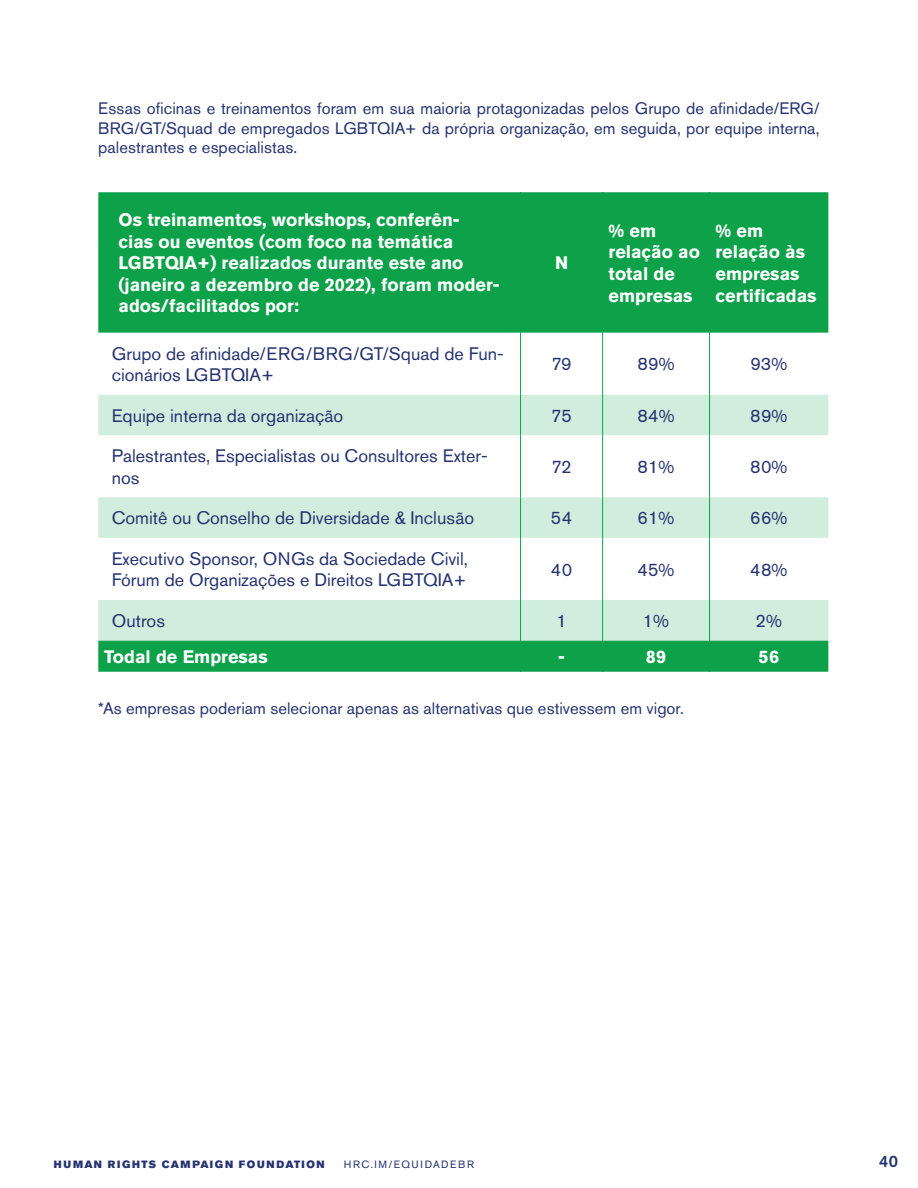
<style>
.page{position:relative;width:918px;height:1188px;background:#fff}
.page>*{position:absolute;margin:0;border:0;box-sizing:border-box;transform-origin:0 0}
.t1{font:18px/21.6px "Akzidenz Grotesk Pro";color:#263371}
.t2{font:700 18px/21.6px "Akzidenz Grotesk Pro";color:#fff}
.t3{font:16.5px/19.8px "Akzidenz Grotesk Pro";letter-spacing:.005em;color:#263371;text-align:justify}
.t4{font:500 16.5px "Akzidenz Grotesk Pro";color:#263371}
.t5{font:10.5px "Akzidenz Grotesk Pro Super";letter-spacing:.15em;color:#263371}
.t6{font:10.5px "Akzidenz Grotesk Pro";letter-spacing:.15em;color:#263371}
</style>
<div class="page">
<svg style="left:98px;top:192px;width:730px;height:480px;fill:#0da14a"></svg>
<svg style="left:98px;top:395px;width:730px;height:245px"></svg>
<hr style="left:520px;top:192px;width:1px;height:141px;background:#0da14a">
<hr style="left:602px;top:192px;width:1px;height:141px;background:#0da14a">
<hr style="left:709px;top:192px;width:1px;height:141px;background:#0da14a">
<hr style="left:520px;top:333px;width:1px;height:62px;background:#0da14a">
<hr style="left:602px;top:333px;width:1px;height:62px;background:#0da14a">
<hr style="left:709px;top:333px;width:1px;height:62px;background:#0da14a">
<hr style="left:520px;top:395px;width:1px;height:40px;background:#0da14a">
<hr style="left:602px;top:395px;width:1px;height:40px;background:#0da14a">
<hr style="left:709px;top:395px;width:1px;height:40px;background:#0da14a">
<hr style="left:520px;top:435px;width:1px;height:62px;background:#0da14a">
<hr style="left:602px;top:435px;width:1px;height:62px;background:#0da14a">
<hr style="left:709px;top:435px;width:1px;height:62px;background:#0da14a">
<hr style="left:520px;top:497px;width:1px;height:41px;background:#0da14a">
<hr style="left:602px;top:497px;width:1px;height:41px;background:#0da14a">
<hr style="left:709px;top:497px;width:1px;height:41px;background:#0da14a">
<hr style="left:520px;top:538px;width:1px;height:62px;background:#0da14a">
<hr style="left:602px;top:538px;width:1px;height:62px;background:#0da14a">
<hr style="left:709px;top:538px;width:1px;height:62px;background:#0da14a">
<hr style="left:520px;top:600px;width:1px;height:40px;background:#0da14a">
<hr style="left:602px;top:600px;width:1px;height:40px;background:#0da14a">
<hr style="left:709px;top:600px;width:1px;height:40px;background:#0da14a">
<hr style="left:520px;top:640px;width:1px;height:32px;background:#0da14a">
<hr style="left:602px;top:640px;width:1px;height:32px;background:#0da14a">
<hr style="left:709px;top:640px;width:1px;height:32px;background:#0da14a">
<p class="t3" style="left:98px;top:98px;width:723px">Essas oficinas e treinamentos foram em sua maioria protagonizadas pelos Grupo de afinidade/ERG/ BRG/GT/Squad de empregados LGBTQIA+ da própria organização, em seguida, por equipe interna, palestrantes e especialistas.</p>
<p class="t2" style="left:119px;top:209px;width:383px">Os treinamentos, workshops, conferên-<br>cias ou eventos (com foco na temática LGBTQIA+) realizados durante este ano (janeiro a dezembro de 2022), foram moder&shy;ados/facilitados por:</p>
<p class="t2" style="left:555px;top:252px;width:15px">N</p>
<p class="t2" style="left:609px;top:219px;width:93px">% em relação ao total de empresas</p>
<p class="t2" style="left:716px;top:219px;width:103px">% em relação às empresas certificadas</p>
<p class="t1" style="left:112px;top:342px;width:394px">Grupo de afinidade/ERG/BRG/GT/Squad de Fun&shy;cionários LGBTQIA+</p>
<p class="t1" style="left:551px;top:353px;width:22px">79</p>
<p class="t1" style="left:637px;top:353px;width:39px">89%</p>
<p class="t1" style="left:750px;top:353px;width:39px">93%</p>
<p class="t1" style="left:112px;top:405px;width:233px">Equipe interna da organização</p>
<p class="t1" style="left:551px;top:405px;width:22px">75</p>
<p class="t1" style="left:637px;top:405px;width:39px">84%</p>
<p class="t1" style="left:750px;top:405px;width:39px">89%</p>
<p class="t1" style="left:112px;top:445px;width:377px">Palestrantes, Especialistas ou Consultores Exter&shy;nos</p>
<p class="t1" style="left:551px;top:456px;width:22px">72</p>
<p class="t1" style="left:638px;top:456px;width:39px">81%</p>
<p class="t1" style="left:750px;top:456px;width:39px">80%</p>
<p class="t1" style="left:112px;top:507px;width:364px">Comitê ou Conselho de Diversidade &amp; Inclusão</p>
<p class="t1" style="left:551px;top:507px;width:23px">54</p>
<p class="t1" style="left:638px;top:507px;width:39px">61%</p>
<p class="t1" style="left:750px;top:507px;width:39px">66%</p>
<p class="t1" style="left:112px;top:548px;width:358px">Executivo Sponsor, ONGs da Sociedade Civil,<br>Fórum de Organizações e Direitos LGBTQIA+</p>
<p class="t1" style="left:551px;top:558px;width:23px">40</p>
<p class="t1" style="left:638px;top:558px;width:39px">45%</p>
<p class="t1" style="left:750px;top:558px;width:39px">48%</p>
<p class="t1" style="left:112px;top:610px;width:55px">Outros</p>
<p class="t1" style="left:556px;top:610px;width:12px">1</p>
<p class="t1" style="left:643px;top:610px;width:28px">1%</p>
<p class="t1" style="left:756px;top:610px;width:28px">2%</p>
<p class="t2" style="left:104px;top:646px;width:165px">Todal de Empresas</p>
<p class="t2" style="left:558px;top:646px;width:8px">-</p>
<p class="t2" style="left:646px;top:646px;width:22px">89</p>
<p class="t2" style="left:759px;top:646px;width:22px">56</p>
<p class="t3" style="left:98px;top:698px;width:587px">*As empresas poderiam selecionar apenas as alternativas que estivessem em vigor.</p>
<p class="t5" style="left:54px;top:1157px;width:272px">HUMAN RIGHTS CAMPAIGN FOUNDATION</p>
<p class="t6" style="left:344px;top:1157px;width:132px">HRC.IM/EQUIDADEBR</p>
<p class="t4" style="left:879px;top:1150px;width:20px">40</p>
</div>
